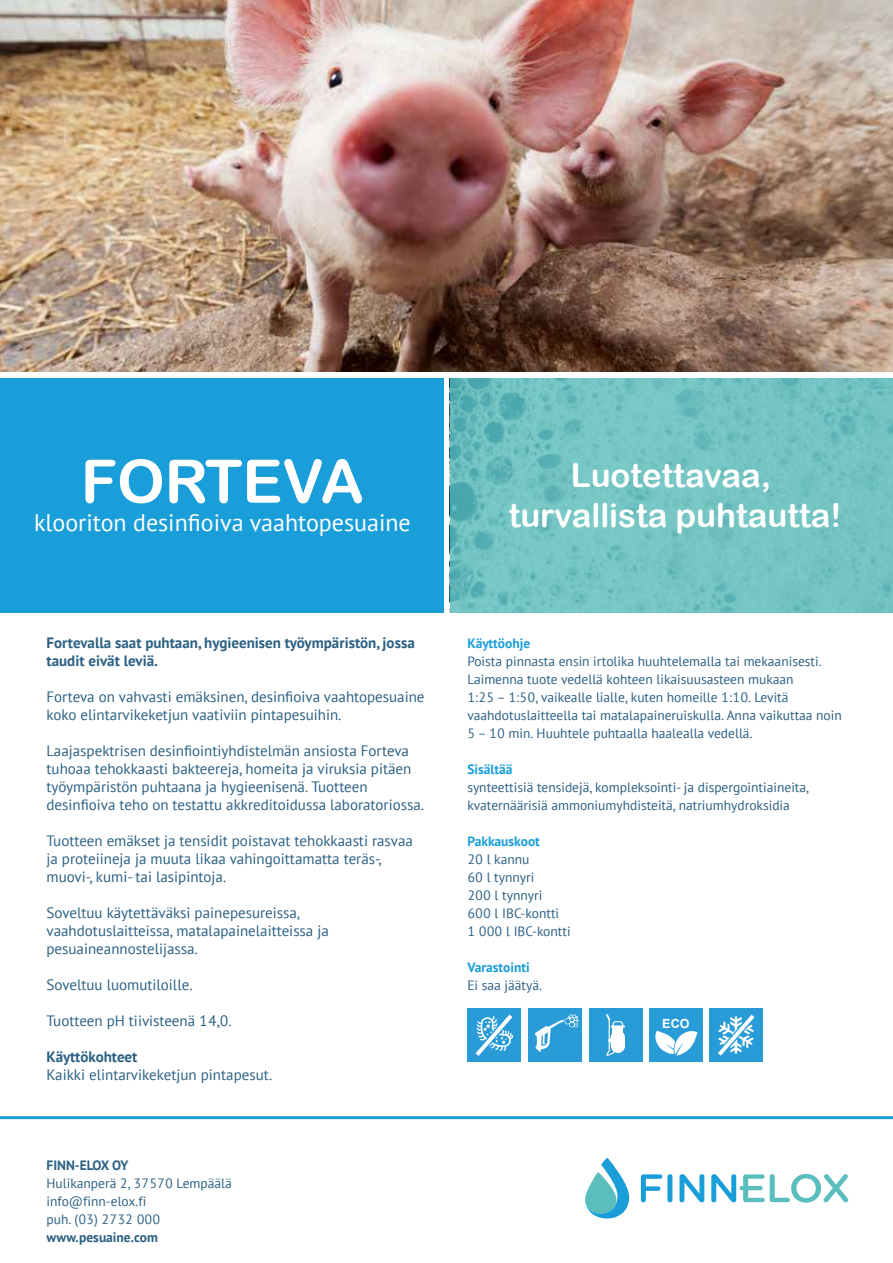
<style>
.page{position:relative;width:893px;height:1263px;background:#fff}
.page>*{position:absolute;margin:0;border:0;box-sizing:border-box;transform-origin:0 0}
.t1{font:60px "Arial Rounded MT Bold";color:#fff}
.t2{font:33px/39.6px "Arial Rounded MT Bold";color:#fff;text-align:center}
.t3{font:24px "PT Sans";color:#fff}
.t4{font:15px/18px "PT Sans";color:#2b6083}
.t5{font:700 15px/18px "PT Sans";color:#2b6083}
.t6{font:13.5px/18px "PT Sans";color:#2b6083}
.t7{font:700 13.5px "PT Sans";color:#1a9eda}
.t8{font:700 13.5px "PT Sans";color:#2b6083}
.t9{font:700 12.6px "Arial";color:#fff}
</style>
<div class="page">
<div style="left:528px;top:1008px;width:54px;height:54px;background:#299cd8"></div>
<svg style="left:535px;top:1014px;width:44px;height:38px"></svg>
<img style="left:0;top:0;width:893px;height:372px">
<div style="left:0;top:378px;width:443px;height:234px;background:#1a9eda"></div>
<svg style="left:585px;top:1158px;width:44px;height:60px"></svg>
<svg style="left:641px;top:1174px;width:21px;height:28px"></svg>
<div style="left:667px;top:1174px;width:5px;height:28px;background:#1a9eda;border-radius:2px"></div>
<svg style="left:679px;top:1174px;width:25px;height:28px"></svg>
<svg style="left:711px;top:1174px;width:137px;height:28px"></svg>
<svg style="left:450px;top:378px;width:443px;height:234px;background:#71c2c1"></svg>
<hr style="left:0;top:1116px;width:893px;height:3px;background:#1a9eda">
<div style="left:649px;top:1008px;width:54px;height:54px;background:#299cd8"></div>
<svg style="left:655px;top:1031px;width:43px;height:24px"></svg>
<div style="left:467px;top:1008px;width:54px;height:54px;background:#299cd8"></div>
<svg style="left:475px;top:1014px;width:38px;height:42px"></svg>
<div style="left:589px;top:1008px;width:54px;height:54px;background:#299cd8"></div>
<svg style="left:606px;top:1014px;width:19px;height:42px"></svg>
<div style="left:709px;top:1008px;width:54px;height:54px;background:#299cd8"></div>
<svg style="left:718px;top:1015px;width:36px;height:40px"></svg>
<h1 class="t1" style="left:81px;top:446px;width:284px">FORTEVA</h1>
<h3 class="t3" style="left:34px;top:508px;width:378px">klooriton desinfioiva vaahtopesuaine</h3>
<p class="t5" style="left:47px;top:633px;width:370px">Fortevalla saat puhtaan, hygieenisen työympäristön, jossa taudit eivät leviä.</p>
<p class="t4" style="left:47px;top:687px;width:380px">Forteva on vahvasti emäksinen, desinfioiva vaahtopesuaine koko elintarvikeketjun vaativiin pintapesuihin.</p>
<p class="t4" style="left:47px;top:741px;width:379px">Laajaspektrisen desinfiointiyhdistelmän ansiosta Forteva tuhoaa tehokkaasti bakteereja, homeita ja viruksia pitäen työympäristön puhtaana ja hygieenisenä. Tuotteen desinfioiva teho on testattu akkreditoidussa laboratoriossa.</p>
<p class="t4" style="left:47px;top:831px;width:368px">Tuotteen emäkset ja tensidit poistavat tehokkaasti rasvaa ja proteiineja ja muuta likaa vahingoittamatta teräs-, muovi-, kumi- tai lasipintoja.</p>
<p class="t4" style="left:47px;top:903px;width:284px">Soveltuu käytettäväksi painepesureissa, vaahdotuslaitteissa, matalapainelaitteissa ja pesuaineannostelijassa.</p>
<p class="t4" style="left:47px;top:975px;width:148px">Soveltuu luomutiloille.</p>
<p class="t4" style="left:47px;top:1011px;width:187px">Tuotteen pH tiivisteenä 14,0.</p>
<p class="t5" style="left:47px;top:1047px;width:92px">Käyttökohteet</p>
<p class="t4" style="left:47px;top:1065px;width:227px">Kaikki elintarvikeketjun pintapesut.</p>
<p class="t8" style="left:47px;top:1156px;width:84px">FINN-ELOX OY</p>
<p class="t6" style="left:47px;top:1174px;width:187px">Hulikanperä 2, 37570 Lempäälä info@finn-elox.fi<br>puh. (03) 2732 000</p>
<p class="t8" style="left:47px;top:1228px;width:113px">www.pesuaine.com</p>
<h2 class="t2" style="left:509px;top:455px;width:334px">Luotettavaa, turvallista puhtautta!</h2>
<p class="t7" style="left:467px;top:634px;width:64px">Käyttöohje</p>
<p class="t6" style="left:467px;top:652px;width:376px">Poista pinnasta ensin irtolika huuhtelemalla tai mekaanisesti.<br>Laimenna tuote vedellä kohteen likaisuusasteen mukaan<br>1:25 – 1:50, vaikealle lialle, kuten homeille 1:10. Levitä vaahdotuslaitteella tai matalapaineruiskulla. Anna vaikuttaa noin 5 – 10 min. Huuhtele puhtaalla haalealla vedellä.</p>
<p class="t7" style="left:467px;top:760px;width:47px">Sisältää</p>
<p class="t6" style="left:467px;top:778px;width:343px">synteettisiä tensidejä, kompleksointi- ja dispergointiaineita, kvaternäärisiä ammoniumyhdisteitä, natriumhydroksidia</p>
<p class="t7" style="left:467px;top:832px;width:74px">Pakkauskoot</p>
<p class="t6" style="left:467px;top:850px;width:105px">20 l kannu<br>60 l tynnyri<br>200 l tynnyri<br>600 l IBC-kontti<br>1 000 l IBC-kontti</p>
<p class="t7" style="left:467px;top:958px;width:64px">Varastointi</p>
<p class="t6" style="left:467px;top:976px;width:76px">Ei saa jäätyä.</p>
<p class="t9" style="left:662px;top:1015px;width:29px">ECO</p>
</div>
